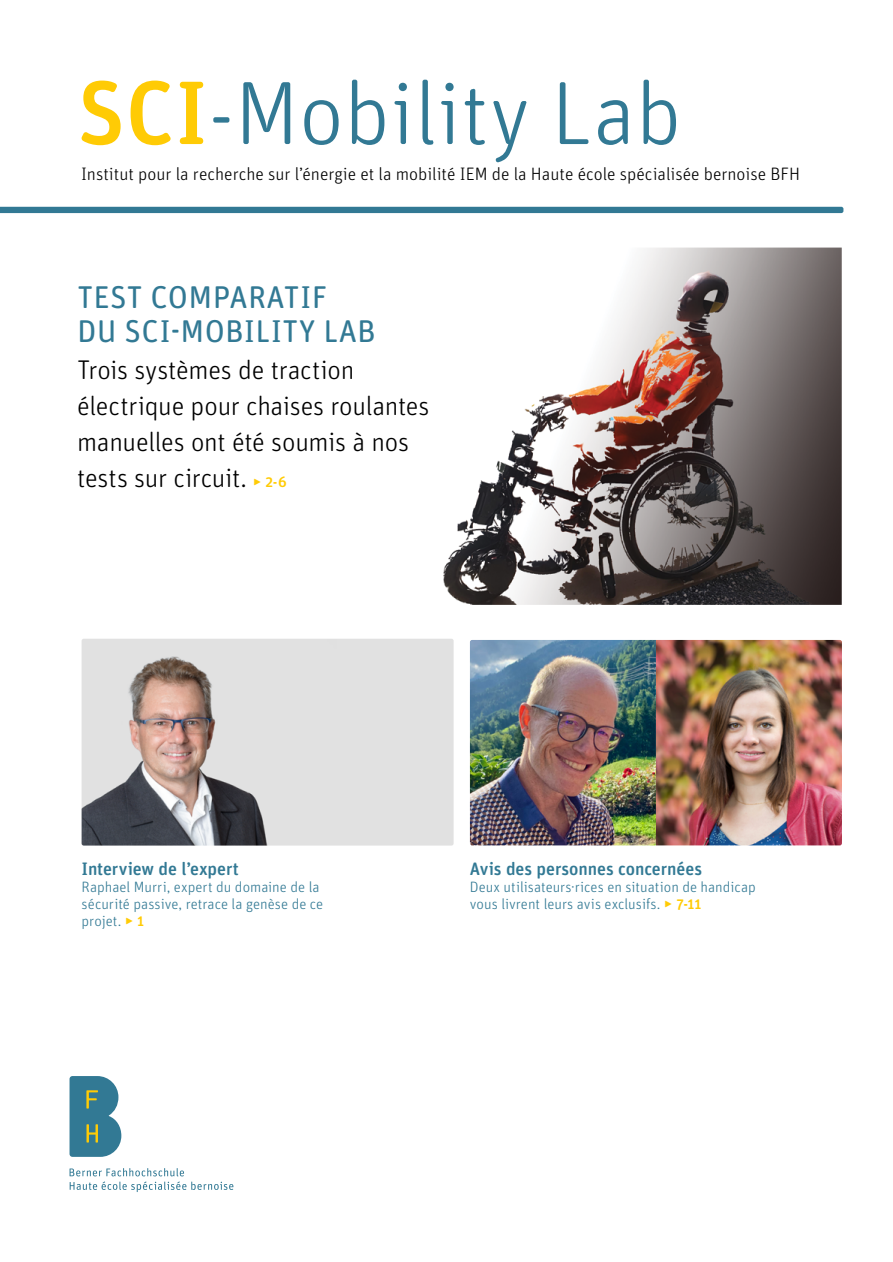
<style>
.page{position:relative;width:893px;height:1262px;background:#fff}
.page>*{position:absolute;margin:0;border:0;box-sizing:border-box;transform-origin:0 0}
.t1{font:300 90px "Unit Rounded Pro";color:#327994}
.t2{font:31.5px/34.5px "Unit Rounded Pro";letter-spacing:.01em;color:#327994}
.t3{font:300 27px/36.2px "Unit Rounded Pro";letter-spacing:-.01em;color:#000}
.t4{font:300 18px "Unit Rounded Pro";color:#000}
.t5{font:500 18px "Unit Rounded Pro";letter-spacing:-.005em;color:#327994}
.t6{font:300 15px/17px "Unit Rounded Pro";color:#327994}
.s1{font-weight:500;color:#ffcb05}
.s2{font-weight:500;font-size:15px;color:#ffcb05}
</style>
<div class="page">
<img style="left:443px;top:247px;width:399px;height:358px">
<img style="left:82px;top:639px;width:372px;height:206px">
<div style="left:0;top:207px;width:843px;height:6px;background:#327994"></div>
<svg style="left:70px;top:1076px;width:51px;height:80px;background:#4e8997"></svg>
<svg style="left:70px;top:1168px;width:163px;height:24px"></svg>
<img style="left:470px;top:640px;width:372px;height:205px">
<h1 class="t1" style="left:77px;top:55px;width:606px"><span class="s1">SCI</span>-Mobility Lab</h1>
<p class="t4" style="left:81px;top:162px;width:720px">Institut pour la recherche sur l’énergie et la mobilité IEM de la Haute école spécialisée bernoise BFH</p>
<h2 class="t2" style="left:77px;top:278px;width:300px">TEST COMPARATIF<br>DU SCI-MOBILITY LAB</h2>
<h3 class="t3" style="left:77px;top:350px;width:354px">Trois systèmes de traction électrique pour chaises roulantes manuelles ont été soumis à nos tests sur circuit. <span class="s2">‣ 2-6</span></h3>
<p class="t5" style="left:82px;top:856px;width:159px">Interview de l’expert</p>
<p class="t6" style="left:82px;top:878px;width:243px">Raphael Murri, expert du domaine de la sécurité passive, retrace la genèse de ce projet. <span class="s1">‣ 1</span></p>
<p class="t5" style="left:470px;top:856px;width:234px">Avis des personnes concernées</p>
<p class="t6" style="left:470px;top:878px;width:287px">Deux utilisateurs·rices en situation de handicap vous livrent leurs avis exclusifs. <span class="s1">‣ 7-11</span></p>
</div>
